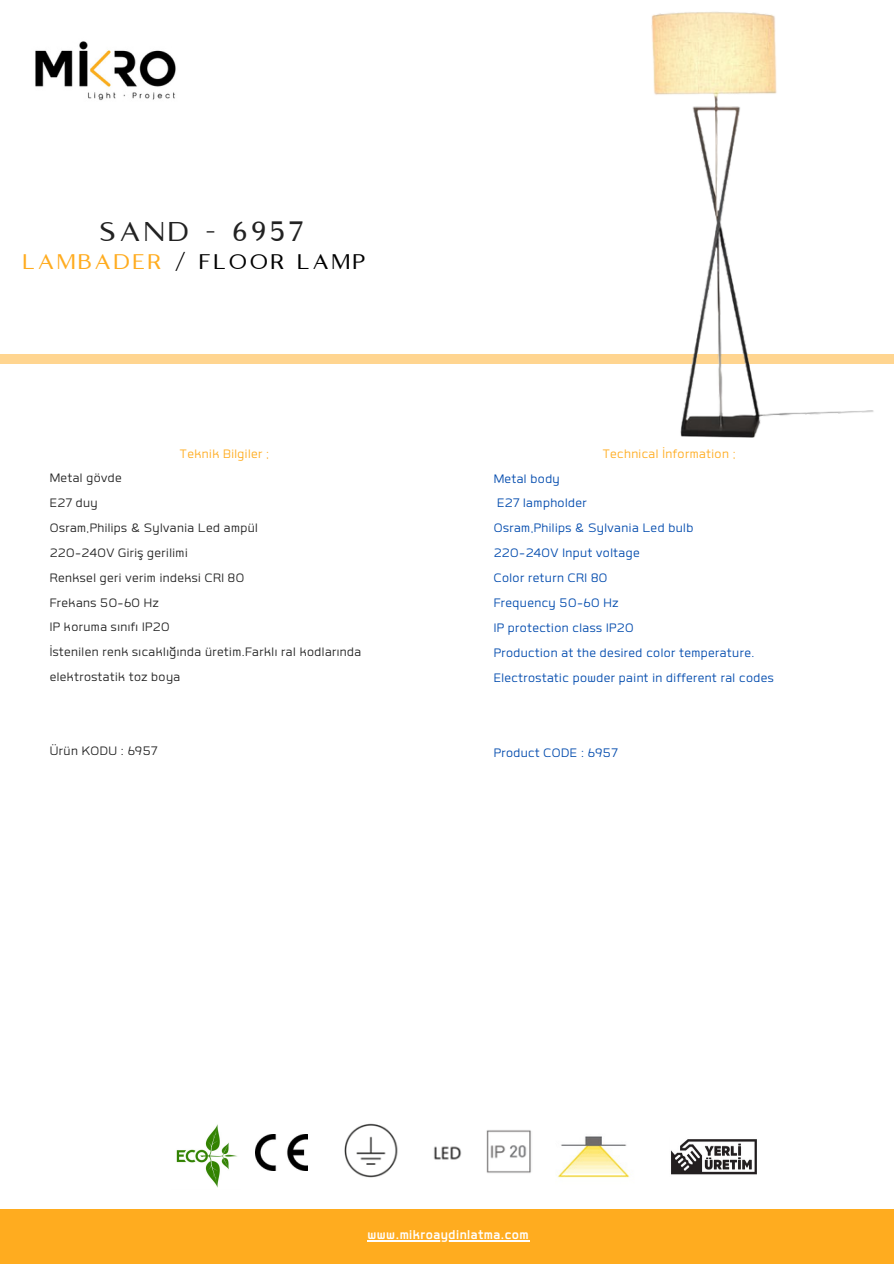
<style>
.page{position:relative;width:894px;height:1264px;background:#fff}
.page>*{position:absolute;margin:0;border:0;box-sizing:border-box;transform-origin:0 0}
.t1{font:27.15px "Logam";letter-spacing:.13em;color:#222}
.t2{font:21.15px "Logam";letter-spacing:.13em;color:#000}
.t3{font:700 16.5px "Labrador A";letter-spacing:.03em;color:#fff}
.t4{font:15.9px "Labrador A";letter-spacing:.03em;color:#004aad}
.t5{font:15.9px/24.8px "Labrador A";letter-spacing:.03em;color:#222}
.t6{font:15.9px "Labrador A";letter-spacing:.03em;color:#ffac1f}
.s1{color:#ffac1f}
</style>
<div class="page">
<div style="left:0;top:354px;width:893px;height:9px;background:#ffd590"></div>
<div style="left:0;top:1209px;width:893px;height:54px;background:#ffac1f"></div>
<img style="left:176px;top:1124px;width:61px;height:64px">
<img style="left:255px;top:1134px;width:52px;height:36px">
<img style="left:344px;top:1123px;width:54px;height:55px">
<img style="left:434px;top:1146px;width:28px;height:14px">
<img style="left:35px;top:41px;width:141px;height:60px">
<img style="left:486px;top:1130px;width:45px;height:43px">
<img style="left:558px;top:1136px;width:72px;height:42px">
<img style="left:671px;top:1139px;width:86px;height:36px">
<img style="left:466px;top:11px;width:427px;height:427px">
<hr style="left:377px;top:1239px;width:152px;height:1px;background:#fff">
<p class="t1" style="left:99px;top:215px;width:206px">SAND - 6957</p>
<p class="t2" style="left:23px;top:249px;width:344px"><span class="s1">LAMBADER</span> / FLOOR LAMP</p>
<p class="t6" style="left:180px;top:445px;width:91px">Teknik Bilgiler ;</p>
<p class="t6" style="left:602px;top:446px;width:134px">Technical İnformation ;</p>
<p class="t5" style="left:50px;top:466px;width:73px">Metal gövde</p>
<p class="t5" style="left:50px;top:491px;width:49px">E27 duy</p>
<p class="t5" style="left:50px;top:515px;width:209px">Osram,Philips &amp; Sylvania Led ampül</p>
<p class="t5" style="left:50px;top:540px;width:138px">220-240V Giriş gerilimi</p>
<p class="t5" style="left:50px;top:565px;width:196px">Renksel geri verim indeksi CRI 80</p>
<p class="t5" style="left:50px;top:590px;width:110px">Frekans 50-60 Hz</p>
<p class="t5" style="left:50px;top:615px;width:121px">IP koruma sınıfı IP20</p>
<p class="t5" style="left:50px;top:639px;width:313px">İstenilen renk sıcaklığında üretim.Farklı ral kodlarında elektrostatik toz boya</p>
<p class="t4" style="left:493px;top:470px;width:68px">Metal body</p>
<p class="t4" style="left:497px;top:495px;width:91px">E27 lampholder</p>
<p class="t4" style="left:493px;top:520px;width:201px">Osram,Philips &amp; Sylvania Led bulb</p>
<p class="t4" style="left:493px;top:545px;width:147px">220-240V Input voltage</p>
<p class="t4" style="left:493px;top:570px;width:115px">Color return CRI 80</p>
<p class="t4" style="left:493px;top:595px;width:126px">Frequency 50-60 Hz</p>
<p class="t4" style="left:493px;top:620px;width:141px">IP protection class IP20</p>
<p class="t4" style="left:493px;top:645px;width:262px">Production at the desired color temperature.</p>
<p class="t4" style="left:493px;top:670px;width:281px">Electrostatic powder paint in different ral codes</p>
<p class="t5" style="left:50px;top:739px;width:109px">Ürün KODU : 6957</p>
<p class="t4" style="left:493px;top:744px;width:125px">Product CODE : 6957</p>
<p class="t3" style="left:367px;top:1226px;width:163px">www.mikroaydinlatma.com</p>
</div>
